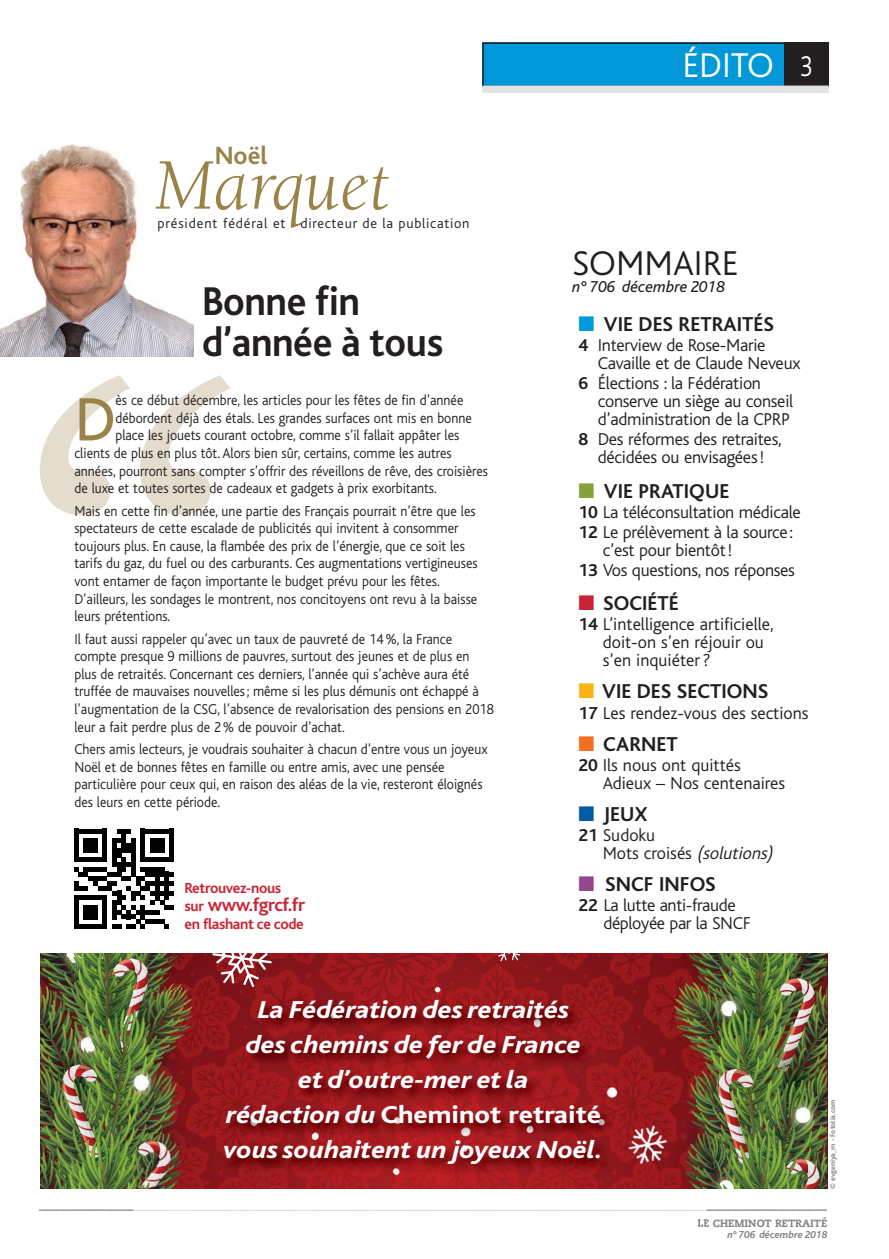
<style>
.page{position:relative;width:889px;height:1259px;background:#fff}
.page>*{position:absolute;margin:0;border:0;box-sizing:border-box;transform-origin:0 0}
.t1{font:italic 677.7px "Berkeley";color:#e4dccc}
.t2{font:italic 74.4px "Berkeley";color:#9a8348}
.t3{font:64.05px "Bliss";color:#9a8348}
.t4{font:700 42px/40.5px "Bliss";letter-spacing:-.01em;color:#231f20;scale:.95 1}
.t5{font:300 36px "Bliss";color:#231f20}
.t6{font:300 36px "Bliss";color:#fff}
.t7{font:700 25.95px "Bliss";color:#9a8348}
.t8{font:italic 800 25.5px/35.1px "Bliss";color:#fff;text-align:center;scale:1.1 1}
.t9{font:700 21px "Bliss";color:#231f20}
.t10{font:700 19.2px "Bliss";letter-spacing:-.025em;color:#c92434}
.t11{font:300 18px/18px "Bliss";letter-spacing:-.015em;color:#231f20}
.t12{font:italic 16.5px "Bliss";color:#231f20}
.t13{font:700 15.45px "Bliss";letter-spacing:-.025em;color:#c92434}
.t14{font:300 15px/17.5px "Bliss";color:#231f20;scale:.93 1}
.t15{font:300 14.4px "Bliss";letter-spacing:.05em;color:#231f20}
.t16{font:800 10.5px "Caecilia";color:#808285}
.t17{font:italic 700 10.5px "Bliss";color:#808285}
.t18{font:700 7.5px "Bliss";color:#808285}
.s1{font-size:30px}
.s2{font-size:15.45px}
.s3{color:#0098d8}
.s4{font-weight:700}
.s5{color:#85a339}
.s6{color:#c92434}
.s7{color:#fcb315}
.s8{color:#f36f21}
.s9{color:#005da3}
.s10{font-style:italic}
.s11{color:#91498b}
.s12{font-style:normal}
</style>
<div class="page">
<div style="left:482px;top:43px;width:346px;height:44px;background:#0098d8"></div>
<div style="left:482px;top:43px;width:346px;height:44px;border:2px solid #231f20"></div>
<div style="left:784px;top:43px;width:44px;height:44px;background:#231f20"></div>
<div style="left:482px;top:86px;width:346px;height:7px;background:#e2e3e4"></div>
<img style="left:0;top:144px;width:194px;height:212px">
<svg style="left:74px;top:828px;width:100px;height:101px"></svg>
<svg style="left:185px;top:953px;width:446px;height:37px;background:#941f24"></svg>
<img style="left:40px;top:953px;width:145px;height:235px">
<img style="left:631px;top:953px;width:196px;height:235px">
<img style="left:133px;top:990px;width:573px;height:237px">
<svg style="left:39px;top:1209px;width:788px;height:2px"></svg>
<svg style="left:697px;top:1219px;width:9px;height:7px"></svg>
<h3 class="t6" style="left:682px;top:48px;width:131px">ÉDITO <span class="s1">3</span></h3>
<h3 class="t7" style="left:215px;top:146px;width:54px">Noël</h3>
<h2 class="t2" style="left:154px;top:156px;width:237px">Marquet</h2>
<p class="t15" style="left:157px;top:216px;width:313px">président fédéral et directeur de la publication</p>
<h3 class="t4" style="left:202px;top:285px;width:255px">Bonne fin d’année à tous</h3>
<h1 class="t1" style="left:-8px;top:343px;width:240px">“</h1>
<h3 class="t3" style="left:74px;top:386px;width:43px">D</h3>
<p class="t14" style="left:115px;top:392px;width:376px">ès ce début décembre, les articles pour les fêtes de fin d’année</p>
<p class="t14" style="left:115px;top:410px;width:385px">débordent déjà des étals. Les grandes surfaces ont mis en bonne</p>
<p class="t14" style="left:115px;top:427px;width:371px">place les jouets courant octobre, comme s’il fallait appâter les</p>
<p class="t14" style="left:74px;top:445px;width:407px">clients de plus en plus tôt. Alors bien sûr, certains, comme les autres</p>
<p class="t14" style="left:74px;top:462px;width:446px">années, pourront sans compter s’offrir des réveillons de rêve, des croisières</p>
<p class="t14" style="left:74px;top:480px;width:391px">de luxe et toutes sortes de cadeaux et gadgets à prix exorbitants.</p>
<p class="t14" style="left:74px;top:502px;width:435px">Mais en cette fin d’année, une partie des Français pourrait n’être que les spectateurs de cette escalade de publicités qui invitent à consommer toujours plus. En cause, la flambée des prix de l’énergie, que ce soit les tarifs du gaz, du fuel ou des carburants. Ces augmentations vertigineuses vont entamer de façon importante le budget prévu pour les fêtes.<br>D’ailleurs, les sondages le montrent, nos concitoyens ont revu à la baisse leurs prétentions.</p>
<p class="t14" style="left:74px;top:630px;width:452px">Il faut aussi rappeler qu’avec un taux de pauvreté de 14 %, la France compte presque 9 millions de pauvres, surtout des jeunes et de plus en plus de retraités. Concernant ces derniers, l’année qui s’achève aura été truffée de mauvaises nouvelles; même si les plus démunis ont échappé à l’augmentation de la CSG, l’absence de revalorisation des pensions en 2018 leur a fait perdre plus de 2 % de pouvoir d’achat.</p>
<p class="t14" style="left:74px;top:741px;width:446px">Chers amis lecteurs, je voudrais souhaiter à chacun d’entre vous un joyeux Noël et de bonnes fêtes en famille ou entre amis, avec une pensée particulière pour ceux qui, en raison des aléas de la vie, resteront éloignés des leurs en cette période.</p>
<p class="t13" style="left:185px;top:882px;width:98px">Retrouvez-nous</p>
<p class="t10" style="left:185px;top:897px;width:122px"><span class="s2">sur</span> www.fgrcf.fr</p>
<p class="t13" style="left:185px;top:917px;width:121px">en flashant ce code</p>
<h3 class="t5" style="left:572px;top:245px;width:168px">SOMMAIRE</h3>
<p class="t12" style="left:572px;top:276px;width:154px">n° 706 décembre 2018</p>
<h3 class="t9" style="left:578px;top:316px;width:197px"><span class="s3">■</span> VIE DES RETRAITÉS</h3>
<p class="t11" style="left:598px;top:336px;width:204px;text-indent:-19px"><span class="s4">4</span> Interview de Rose-Marie<br>Cavaille et de Claude Neveux</p>
<p class="t11" style="left:598px;top:375px;width:197px;text-indent:-19px"><span class="s4">6</span> Élections : la Fédération conserve un siège au conseil d’administration de la CPRP</p>
<p class="t11" style="left:578px;top:431px;width:205px;text-align:center"><span class="s4">8</span> Des réformes des retraites, décidées ou envisagées!</p>
<h3 class="t9" style="left:578px;top:482px;width:152px"><span class="s5">■</span> VIE PRATIQUE</h3>
<p class="t11" style="left:578px;top:502px;width:224px;line-height:20.1px"><span class="s4">10</span> La téléconsultation médicale<br><span class="s4">12</span> Le prélèvement à la source :</p>
<p class="t11" style="left:578px;top:540px;width:218px;line-height:20.1px;text-indent:24px">c’est pour bientôt !<br><span class="s4">13</span> Vos questions, nos réponses</p>
<h3 class="t9" style="left:578px;top:595px;width:102px"><span class="s6">■</span> SOCIÉTÉ</h3>
<p class="t11" style="left:603px;top:616px;width:172px;text-indent:-24px"><span class="s4">14</span> L’intelligence artificielle, doit-on s’en réjouir ou s’en inquiéter ?</p>
<h3 class="t9" style="left:578px;top:683px;width:191px"><span class="s7">■</span> VIE DES SECTIONS</h3>
<p class="t11" style="left:578px;top:704px;width:231px"><span class="s4">17</span> Les rendez-vous des sections</p>
<h3 class="t9" style="left:578px;top:736px;width:101px"><span class="s8">■</span> CARNET</h3>
<p class="t11" style="left:603px;top:756px;width:184px;text-indent:-24px"><span class="s4">20</span> Ils nous ont quittés<br>Adieux – Nos centenaires</p>
<h3 class="t9" style="left:578px;top:806px;width:71px"><span class="s9">■</span> JEUX</h3>
<p class="t11" style="left:602px;top:826px;width:175px;text-indent:-24px"><span class="s4">21</span> Sudoku<br>M o t s c ro i s é s <span class="s10">(solutions)</span></p>
<h3 class="t9" style="left:578px;top:876px;width:139px"><span class="s11">■</span> SNCF INFOS</h3>
<p class="t11" style="left:603px;top:897px;width:149px;text-indent:-25px"><span class="s4">22</span> La lutte anti-fraude déployée par la SNCF</p>
<h3 class="t8" style="left:224px;top:991px;width:346px">La Fédération des retraités<br>des chemins de fer de France<br>et d’outre-mer et la<br>rédaction du <span class="s12">Cheminot retraité </span>vous souhaitent un joyeux Noël.</h3>
<p class="t18" style="left:830px;top:1188px;width:91px;rotate:-90deg">© evgeniya_m - Fotolia.com</p>
<p class="t16" style="left:697px;top:1218px;width:132px">LE CHEMINOT RETRAITÉ</p>
<p class="t17" style="left:727px;top:1228px;width:101px">n° 706 décembre 2018</p>
</div>
